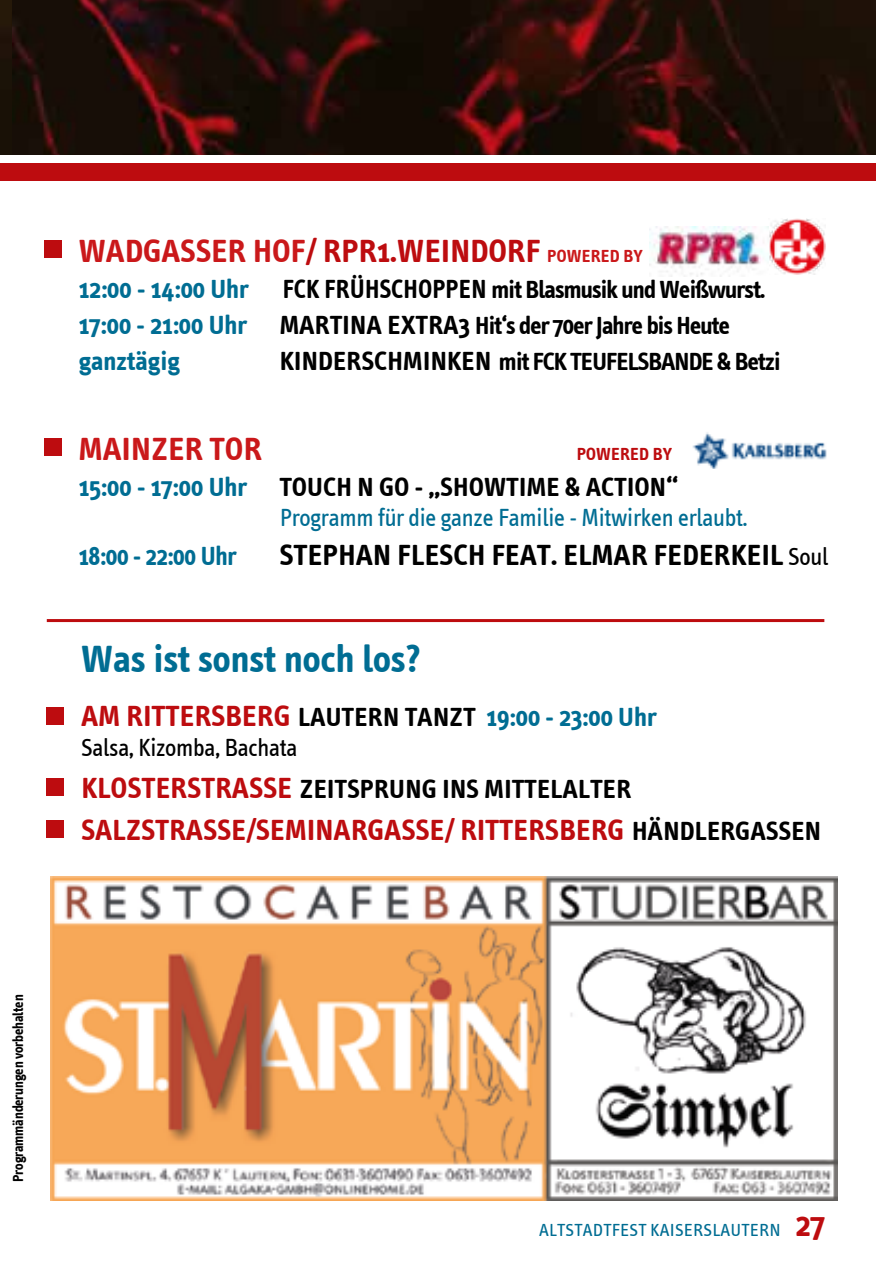
<style>
.page{position:relative;width:876px;height:1276px;background:#fff}
.page>*{position:absolute;margin:0;border:0;box-sizing:border-box;transform-origin:0 0}
.t1{font:700 39px "Info Text";color:#006d93}
.t2{font:700 33px "Info Text";letter-spacing:.015em;color:#bd0c0f}
.t3{font:700 33px "Info Text";letter-spacing:.015em;color:#ca181a}
.t4{font:700 30px "Info Text";letter-spacing:.015em;color:#bd0c0f}
.t5{font:700 30px "Info Text";letter-spacing:.015em;color:#000}
.t6{font:700 27px "Info Text";letter-spacing:.015em;color:#000}
.t7{font:700 27px "Info Text";color:#006d93}
.t8{font:700 27px "Info Text";color:#006d93;scale:.95 1}
.t9{font:700 25.5px/36px "Info Text";letter-spacing:-.03em;color:#000}
.t10{font:25.5px "Info Text";letter-spacing:-.01em;color:#006d93;scale:.95 1}
.t11{font:25.5px "Info Text";letter-spacing:-.01em;color:#000;scale:.95 1}
.t12{font:18px "Info Text";letter-spacing:.015em;color:#006d93}
.t13{font:700 18px "Info Text";letter-spacing:.015em;color:#bd0c0f}
.t14{font:700 15px "Info Text";letter-spacing:-.01em;color:#000;scale:.95 1}
.s1{color:#ca181a}
.s2{font-size:18px;color:#ca181a}
.s3{font-size:27px}
.s4{font-size:27px;color:#006d93}
.s5{color:#006d93}
.s6{font-weight:400;font-size:25.5px}
.s7{font-size:30px;color:#bd0c0f}
.s8{color:#000}
.s9{font-size:27px;color:#000}
.s10{font-weight:700;font-size:39px}
.s11{font-weight:700;font-size:34.5px;color:#bd0c0f}
</style>
<div class="page">
<img style="left:13px;top:0;width:863px;height:154px">
<div style="left:44px;top:240px;width:17px;height:17px;background:#bd0c0f"></div>
<div style="left:0;top:164px;width:876px;height:17px;background:#bd0c0f"></div>
<div style="left:44px;top:438px;width:17px;height:17px;background:#bd0c0f"></div>
<img style="left:51px;top:876px;width:787px;height:324px">
<img style="left:769px;top:218px;width:56px;height:57px">
<img style="left:650px;top:227px;width:119px;height:49px">
<img style="left:692px;top:432px;width:135px;height:36px">
<div style="left:47px;top:708px;width:17px;height:17px;background:#bd0c0f"></div>
<div style="left:47px;top:778px;width:17px;height:17px;background:#bd0c0f"></div>
<div style="left:47px;top:821px;width:17px;height:17px;background:#bd0c0f"></div>
<hr style="left:47px;top:619px;width:777px;height:3px;background:#bd0c0f">
<img style="left:0;top:0;width:1px;height:156px">
<p class="t2" style="left:79px;top:232px;width:565px"><span class="s1">WADGASSER HOF</span>/ RPR1.WEINDORF <span class="s2">POWERED BY</span></p>
<p class="t7" style="left:79px;top:273px;width:172px">12:00 - 14:00 Uhr</p>
<p class="t9" style="left:79px;top:271px;width:688px;text-indent:204px"><span class="s3">FCK FRÜHSCHOPPEN</span> mit Blasmusik und Weißwurst.<br><span class="s4">17:00 - 21:00 Uhr</span> <span class="s3">MARTINA EXTRA3</span> Hit‘s der 70er Jahre bis Heute</p>
<p class="t7" style="left:79px;top:345px;width:103px">ganztägig</p>
<p class="t9" style="left:280px;top:343px;width:502px"><span class="s3">KINDERSCHMINKEN</span> mit FCK TEUFELSBANDE &amp; Betzi</p>
<p class="t3" style="left:79px;top:430px;width:184px">MAINZER TOR</p>
<p class="t13" style="left:577px;top:443px;width:97px">POWERED BY</p>
<p class="t6" style="left:79px;top:471px;width:601px"><span class="s5">15:00 - 17:00 Uhr</span> TOUCH N GO - „SHOWTIME &amp; ACTION“</p>
<p class="t10" style="left:280px;top:503px;width:494px">Programm für die ganze Familie - Mitwirken erlaubt.</p>
<p class="t8" style="left:79px;top:540px;width:168px">18:00 - 22:00 Uhr</p>
<p class="t5" style="left:280px;top:537px;width:550px">STEPHAN FLESCH FEAT. ELMAR FEDERKEIL <span class="s6">Soul</span></p>
<h1 class="t1" style="left:81px;top:636px;width:341px">Was ist sonst noch los?</h1>
<p class="t7" style="left:81px;top:701px;width:577px"><span class="s7">AM RITTERSBERG</span> <span class="s8">LAUTERN TANZT</span> 19:00 - 23:00 Uhr</p>
<p class="t11" style="left:81px;top:733px;width:229px">Salsa, Kizomba, Bachata</p>
<p class="t6" style="left:81px;top:773px;width:551px"><span class="s7">KLOSTERSTRASSE</span> ZEITSPRUNG INS MITTELALTER</p>
<p class="t4" style="left:81px;top:813px;width:741px">SALZSTRASSE/SEMINARGASSE/ RITTERSBERG <span class="s9">HÄNDLERGASSEN</span></p>
<p class="t14" style="left:9px;top:1181px;width:199px;rotate:-90deg">Programmänderungen vorbehalten</p>
<p class="t12" style="left:519px;top:1220px;width:307px">ALTSTADTFEST KAISERSLAUTERN <span class="s10">027</span></p>
<p class="t12" style="left:539px;top:1220px;width:287px">ALTSTADTFEST KAISERSLAUTERN <span class="s11">27</span></p>
</div>
